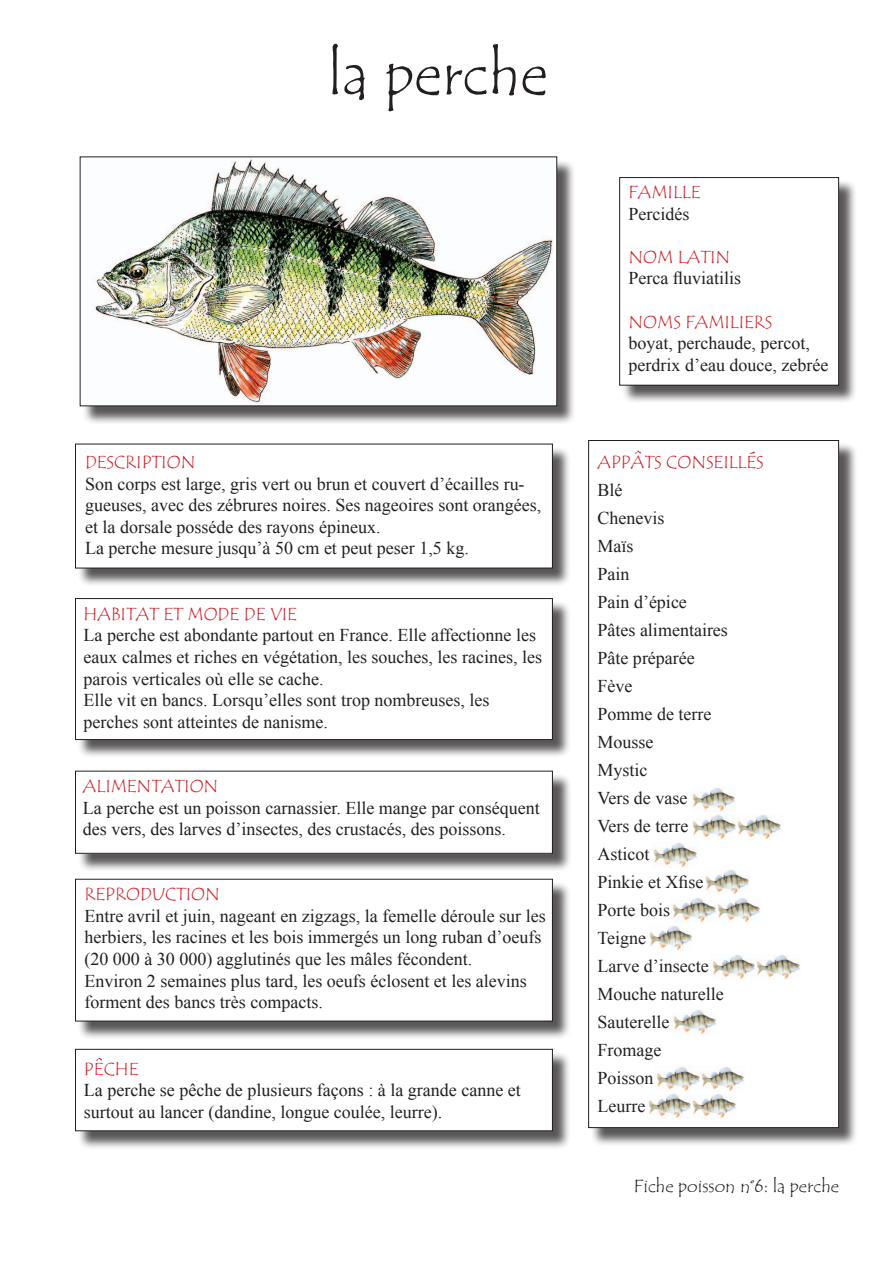
<style>
.page{position:relative;width:893px;height:1263px;background:#fff}
.page>*{position:absolute;margin:0;border:0;box-sizing:border-box;transform-origin:0 0}
.t1{font:60px "Tempus Sans ITC";color:#231f20}
.t2{font:18px/27.9px "Times New Roman";color:#231f20}
.t3{font:18px "Tempus Sans ITC";color:#d1232a}
.t4{font:18px "Tempus Sans ITC";color:#231f20}
</style>
<div class="page">
<div style="left:82px;top:159px;width:494px;height:266px;background:#231f20;opacity:.75"></div>
<img style="left:82px;top:158px;width:473px;height:246px">
<div style="left:622px;top:179px;width:236px;height:225px;background:#231f20;opacity:.75"></div>
<div style="left:620px;top:178px;width:219px;height:207px;background:#fff"></div>
<div style="left:619px;top:177px;width:220px;height:209px;border:1px solid #231f20"></div>
<div style="left:77px;top:446px;width:494px;height:141px;background:#231f20;opacity:.75"></div>
<div style="left:75px;top:444px;width:477px;height:124px;background:#fff"></div>
<div style="left:77px;top:600px;width:494px;height:159px;background:#231f20;opacity:.75"></div>
<div style="left:75px;top:598px;width:477px;height:141px;background:#fff"></div>
<div style="left:75px;top:598px;width:478px;height:142px;border:1px solid #231f20"></div>
<div style="left:78px;top:773px;width:494px;height:99px;background:#231f20;opacity:.75"></div>
<div style="left:75px;top:771px;width:477px;height:82px;background:#fff"></div>
<div style="left:75px;top:771px;width:478px;height:83px;border:1px solid #231f20"></div>
<div style="left:77px;top:1051px;width:494px;height:99px;background:#231f20;opacity:.75"></div>
<div style="left:75px;top:1049px;width:477px;height:82px;background:#fff"></div>
<div style="left:75px;top:1049px;width:478px;height:82px;border:1px solid #231f20"></div>
<div style="left:591px;top:442px;width:267px;height:704px;background:#231f20;opacity:.75"></div>
<div style="left:589px;top:440px;width:250px;height:687px;background:#fff"></div>
<div style="left:588px;top:440px;width:251px;height:688px;border:1px solid #231f20"></div>
<div style="left:77px;top:881px;width:495px;height:159px;background:#231f20;opacity:.75"></div>
<div style="left:75px;top:879px;width:477px;height:142px;background:#fff"></div>
<img style="left:692px;top:788px;width:43px;height:24px">
<img style="left:692px;top:815px;width:44px;height:24px">
<svg style="left:737px;top:815px;width:44px;height:25px"></svg>
<img style="left:653px;top:843px;width:44px;height:24px">
<img style="left:672px;top:898px;width:44px;height:24px">
<svg style="left:717px;top:898px;width:43px;height:24px"></svg>
<img style="left:649px;top:926px;width:43px;height:24px">
<img style="left:712px;top:955px;width:43px;height:24px">
<svg style="left:756px;top:955px;width:44px;height:24px"></svg>
<img style="left:673px;top:1010px;width:43px;height:24px">
<img style="left:656px;top:1067px;width:44px;height:24px">
<svg style="left:701px;top:1067px;width:43px;height:24px"></svg>
<img style="left:648px;top:1094px;width:43px;height:24px">
<svg style="left:692px;top:1094px;width:44px;height:24px"></svg>
<img style="left:705px;top:870px;width:44px;height:25px">
<h1 class="t1" style="left:327px;top:36px;width:222px">la perche</h1>
<p class="t3" style="left:85px;top:451px;width:112px">DESCRIPTION</p>
<p class="t2" style="left:85px;top:472px;width:458px;line-height:21.6px">Son corps est large, gris vert ou brun et couvert d’écailles ru&shy;gueuses, avec des zébrures noires. Ses nageoires sont orangées, et la dorsale posséde des rayons épineux.<br>La perche mesure jusqu’à 50 cm et peut peser 1,5 kg.</p>
<p class="t3" style="left:84px;top:602px;width:215px">HABITAT ET MODE DE VIE</p>
<p class="t2" style="left:84px;top:624px;width:460px;line-height:21.6px">La perche est abondante partout en France. Elle affectionne les eaux calmes et riches en végétation, les souches, les racines, les parois verticales où elle se cache.<br>Elle vit en bancs. Lorsqu’elles sont trop nombreuses, les perches sont atteintes de nanisme.</p>
<p class="t3" style="left:83px;top:775px;width:137px">ALIMENTATION</p>
<p class="t2" style="left:83px;top:796px;width:458px;line-height:21.6px">La perche est un poisson carnassier. Elle mange par conséquent des vers, des larves d’insectes, des crustacés, des poissons.</p>
<p class="t3" style="left:84px;top:883px;width:137px">REPRODUCTION</p>
<p class="t2" style="left:84px;top:905px;width:463px;line-height:21.6px">Entre avril et juin, nageant en zigzags, la femelle déroule sur les herbiers, les racines et les bois immergés un long ruban d’oeufs (20 000 à 30 000) agglutinés que les mâles fécondent.<br>Environ 2 semaines plus tard, les oeufs éclosent et les alevins forment des bancs très compacts.</p>
<p class="t3" style="left:84px;top:1057px;width:56px">PÊCHE</p>
<p class="t2" style="left:84px;top:1079px;width:438px;line-height:21.6px">La perche se pêche de plusieurs façons : à la grande canne et surtout au lancer (dandine, longue coulée, leurre).</p>
<p class="t3" style="left:628px;top:181px;width:74px">FAMILLE</p>
<p class="t2" style="left:628px;top:199px;width:62px">Percidés</p>
<p class="t3" style="left:628px;top:245px;width:103px">NOM LATIN</p>
<p class="t2" style="left:628px;top:264px;width:114px">Perca fluviatilis</p>
<p class="t3" style="left:628px;top:310px;width:145px">NOMS FAMILIERS</p>
<p class="t2" style="left:628px;top:332px;width:201px;line-height:21.6px">boyat, perchaude, percot, perdrix d’eau douce, zebrée</p>
<p class="t3" style="left:597px;top:451px;width:168px">APPÂTS CONSEILLÉS</p>
<p class="t2" style="left:597px;top:476px;width:132px">Blé<br>Chenevis<br>Maïs<br>Pain<br>Pain d’épice<br>Pâtes alimentaires<br>Pâte préparée<br>Fève<br>Pomme de terre<br>Mousse<br>Mystic<br>Vers de vase<br>Vers de terre<br>Asticot<br>Pinkie et Xfise<br>Porte bois<br>Teigne<br>Larve d’insecte<br>Mouche naturelle<br>Sauterelle<br>Fromage<br>Poisson<br>Leurre</p>
<p class="t4" style="left:634px;top:1174px;width:207px">Fiche poisson n°6: la perche</p>
</div>
